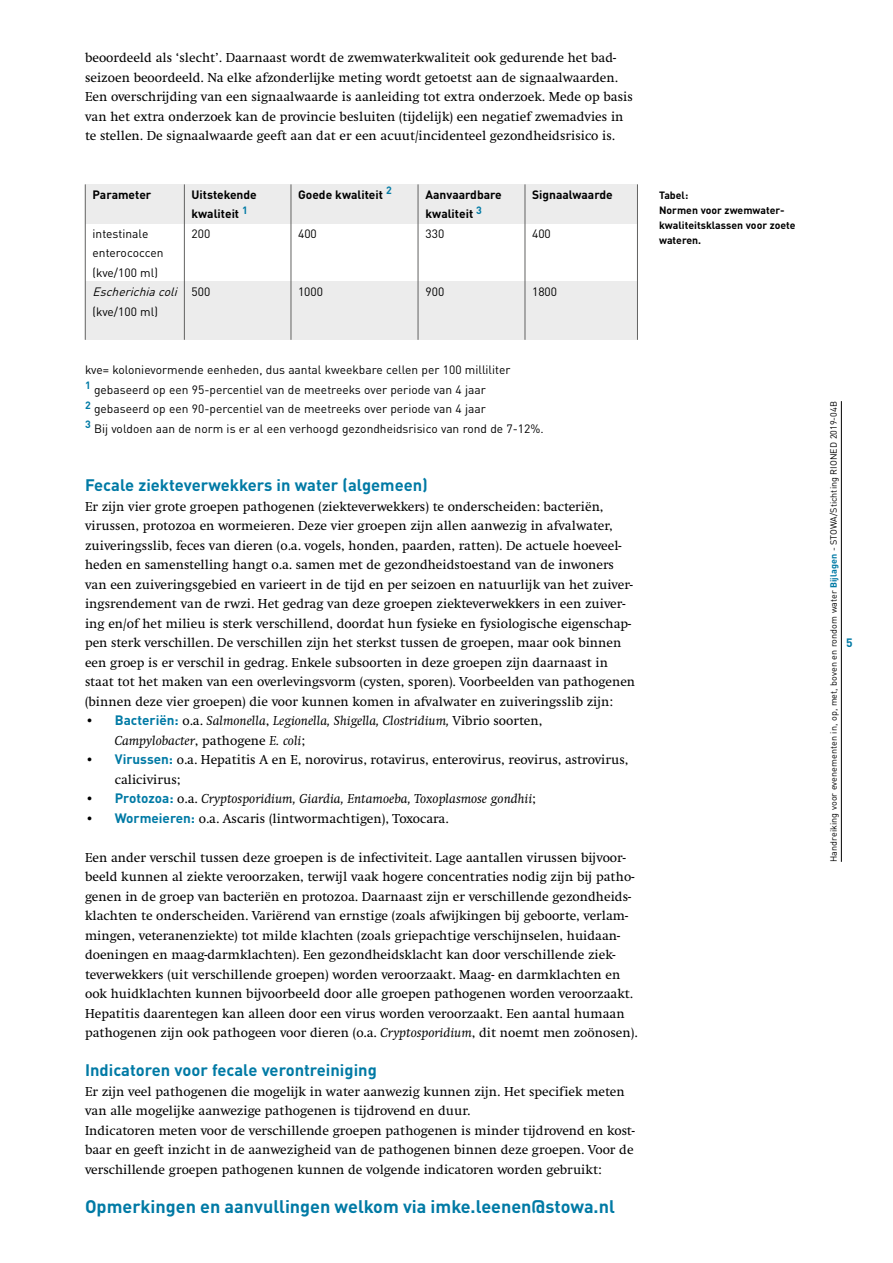
<style>
.page{position:relative;width:893px;height:1263px;background:#fff}
.page>*{position:absolute;margin:0;border:0;box-sizing:border-box;transform-origin:0 0}
.t1{font:700 18px "DIN Pro";color:#007aa5}
.t2{font:700 16.5px "DIN Pro";color:#007aa5}
.t3{font:13.5px/19.5px "Swift";color:#000}
.t4{font:italic 13.5px/19.5px "Swift";color:#000}
.t5{font:12px/19.5px "DIN Pro";color:#000}
.t6{font:700 12px "DIN Pro";color:#000}
.t7{font:700 12px "DIN Pro";color:#007aa5}
.t8{font:700 10.5px/15px "DIN Pro";color:#000}
.t9{font:9px "DIN Pro";letter-spacing:.005em;color:#000}
.s1{font-style:italic}
.s2{font-style:normal}
.s3{font-family:"DIN Pro";font-weight:700;font-style:normal;color:#007aa5}
.s4{font-family:"DIN Pro";font-weight:700;color:#007aa5}
.s5{font-weight:700;color:#007aa5}
</style>
<div class="page">
<div style="left:85px;top:184px;width:553px;height:39px;background:#ececec"></div>
<div style="left:85px;top:282px;width:552px;height:58px;background:#ececec"></div>
<hr style="left:841px;top:401px;width:1px;height:461px;background:#000">
<hr style="left:85px;top:184px;width:1px;height:156px;background:#626261">
<hr style="left:637px;top:184px;width:1px;height:156px;background:#626261">
<hr style="left:184px;top:184px;width:1px;height:156px;background:#626261">
<hr style="left:291px;top:184px;width:1px;height:156px;background:#626261">
<hr style="left:418px;top:184px;width:1px;height:156px;background:#626261">
<hr style="left:525px;top:184px;width:1px;height:156px;background:#626261">
<p class="t3" style="left:85px;top:48px;width:549px">beoordeeld als ‘slecht’. Daarnaast wordt de zwemwaterkwaliteit ook gedurende het bad&shy;seizoen beoordeeld. Na elke afzonderlijke meting wordt getoetst aan de signaalwaarden.<br>Een overschrijding van een signaalwaarde is aanleiding tot extra onderzoek. Mede op basis van het extra onderzoek kan de provincie besluiten (tijdelijk) een negatief zwemadvies in te stellen. De signaalwaarde geeft aan dat er een acuut/incidenteel gezondheidsrisico is.</p>
<p class="t6" style="left:93px;top:185px;width:60px">Parameter</p>
<p class="t6" style="left:192px;top:185px;width:67px">Uitstekende</p>
<p class="t6" style="left:298px;top:185px;width:95px">Goede kwaliteit <sup>2</sup></p>
<p class="t6" style="left:426px;top:185px;width:78px">Aanvaardbare</p>
<p class="t6" style="left:532px;top:185px;width:82px">Signaalwaarde</p>
<p class="t6" style="left:192px;top:204px;width:58px">kwaliteit <sup>1</sup></p>
<p class="t6" style="left:426px;top:204px;width:58px">kwaliteit <sup>3</sup></p>
<p class="t5" style="left:93px;top:223px;width:57px">intestinale</p>
<p class="t5" style="left:192px;top:223px;width:20px">200</p>
<p class="t5" style="left:298px;top:223px;width:20px">400</p>
<p class="t5" style="left:426px;top:223px;width:20px">330</p>
<p class="t5" style="left:532px;top:223px;width:20px">400</p>
<p class="t5" style="left:93px;top:242px;width:119px">enterococcen (kve/100 ml)<br><span class="s1">Escherichiacoli</span> 5 0 0</p>
<p class="t5" style="left:298px;top:281px;width:27px">1000</p>
<p class="t5" style="left:426px;top:281px;width:20px">900</p>
<p class="t5" style="left:532px;top:281px;width:27px">1800</p>
<p class="t5" style="left:93px;top:301px;width:67px">(kve/100 ml)</p>
<p class="t5" style="left:85px;top:359px;width:460px">kve= kolonievormende eenheden, dus aantal kweekbare cellen per 100 milliliter<br><sup>1</sup> gebaseerd op een 95-percentiel van de meetreeks over periode van 4 jaar<br><sup>2</sup> gebaseerd op een 90-percentiel van de meetreeks over periode van 4 jaar<br><sup>3</sup> Bij voldoen aan de norm is er al een verhoogd gezondheidsrisico van rond de 7-12%.</p>
<p class="t2" style="left:85px;top:472px;width:344px">Fecale ziekteverwekkers in water (algemeen)</p>
<p class="t3" style="left:85px;top:497px;width:552px">Er zijn vier grote groepen pathogenen (ziekteverwekkers) te onderscheiden: bacteriën, virussen, protozoa en wormeieren. Deze vier groepen zijn allen aanwezig in afvalwater, zuiveringsslib, feces van dieren (o.a. vogels, honden, paarden, ratten). De actuele hoeveel&shy;heden en samenstelling hangt o.a. samen met de gezondheidstoestand van de inwoners van een zuiveringsgebied en varieert in de tijd en per seizoen en natuurlijk van het zuiver&shy;ingsrendement van de rwzi. Het gedrag van deze groepen ziekteverwekkers in een zuiver&shy;ing en/of het milieu is sterk verschillend, doordat hun fysieke en fysiologische eigenschap&shy;pen sterk verschillen. De verschillen zijn het sterkst tussen de groepen, maar ook binnen een groep is er verschil in gedrag. Enkele subsoorten in deze groepen zijn daarnaast in staat tot het maken van een overlevingsvorm (cysten, sporen). Voorbeelden van pathogenen (binnen deze vier groepen) die voor kunnen komen in afvalwater en zuiveringsslib zijn:</p>
<p class="t4" style="left:115px;top:711px;width:429px;text-indent:-30px"><span class="s2">•</span> <span class="s3">Bacteriën:</span> <span class="s2">o.a.</span> Salmonella<span class="s2">,</span> Legionella, Shigella, Clostridium, <span class="s2">Vibrio soorten,<br></span>Campylobacter<span class="s2">, pathogene</span> E. coli<span class="s2">;</span></p>
<p class="t3" style="left:115px;top:750px;width:515px;text-indent:-30px">• <span class="s4">Virussen:</span> o.a. Hepatitis A en E, norovirus, rotavirus, enterovirus, reovirus, astrovirus, calicivirus;</p>
<p class="t4" style="left:85px;top:789px;width:452px"><span class="s2">•</span> <span class="s3">Protozoa:</span> <span class="s2">o.a.</span> Cryptosporidium, Giardia, Entamoeba, Toxoplasmose gondhii<span class="s2">;</span></p>
<p class="t3" style="left:85px;top:809px;width:365px">• <span class="s4">Wormeieren:</span> o.a. Ascaris (lintwormachtigen), Toxocara.</p>
<p class="t3" style="left:85px;top:848px;width:554px">Een ander verschil tussen deze groepen is de infectiviteit. Lage aantallen virussen bijvoor&shy;beeld kunnen al ziekte veroorzaken, terwijl vaak hogere concentraties nodig zijn bij patho&shy;genen in de groep van bacteriën en protozoa. Daarnaast zijn er verschillende gezondheids&shy;klachten te onderscheiden. Variërend van ernstige (zoals afwijkingen bij geboorte, verlam&shy;mingen, veteranenziekte) tot milde klachten (zoals griepachtige verschijnselen, huidaan&shy;doeningen en maag-darmklachten). Een gezondheidsklacht kan door verschillende ziek&shy;teverwekkers (uit verschillende groepen) worden veroorzaakt. Maag- en darmklachten en ook huidklachten kunnen bijvoorbeeld door alle groepen pathogenen worden veroorzaakt.<br>Hepatitis daarentegen kan alleen door een virus worden veroorzaakt. Een aantal humaan pathogenen zijn ook pathogeen voor dieren (o.a. <span class="s1">Cryptosporidium</span>, dit noemt men zoönosen).</p>
<p class="t2" style="left:85px;top:1057px;width:293px">Indicatoren voor fecale verontreiniging</p>
<p class="t3" style="left:85px;top:1082px;width:551px">Er zijn veel pathogenen die mogelijk in water aanwezig kunnen zijn. Het specifiek meten van alle mogelijke aanwezige pathogenen is tijdrovend en duur.<br>Indicatoren meten voor de verschillende groepen pathogenen is minder tijdrovend en kost&shy;baar en geeft inzicht in de aanwezigheid van de pathogenen binnen deze groepen. Voor de verschillende groepen pathogenen kunnen de volgende indicatoren worden gebruikt:</p>
<h1 class="t1" style="left:85px;top:1192px;width:531px">Opmerkingen en aanvullingen welkom via imke.leenen@stowa.nl</h1>
<p class="t8" style="left:659px;top:187px;width:138px">Tabel:<br>Normen voor zwemwater&shy;kwaliteitsklassen voor zoete wateren.</p>
<p class="t9" style="left:827px;top:862px;width:462px;rotate:-90deg">Handreiking voor evenementen in, op, met, boven en rondom water <span class="s5">Bijlagen</span> - STOWA/Stichting RIONED 2019-04B</p>
<p class="t7" style="left:846px;top:633px;width:8px">5</p>
</div>
